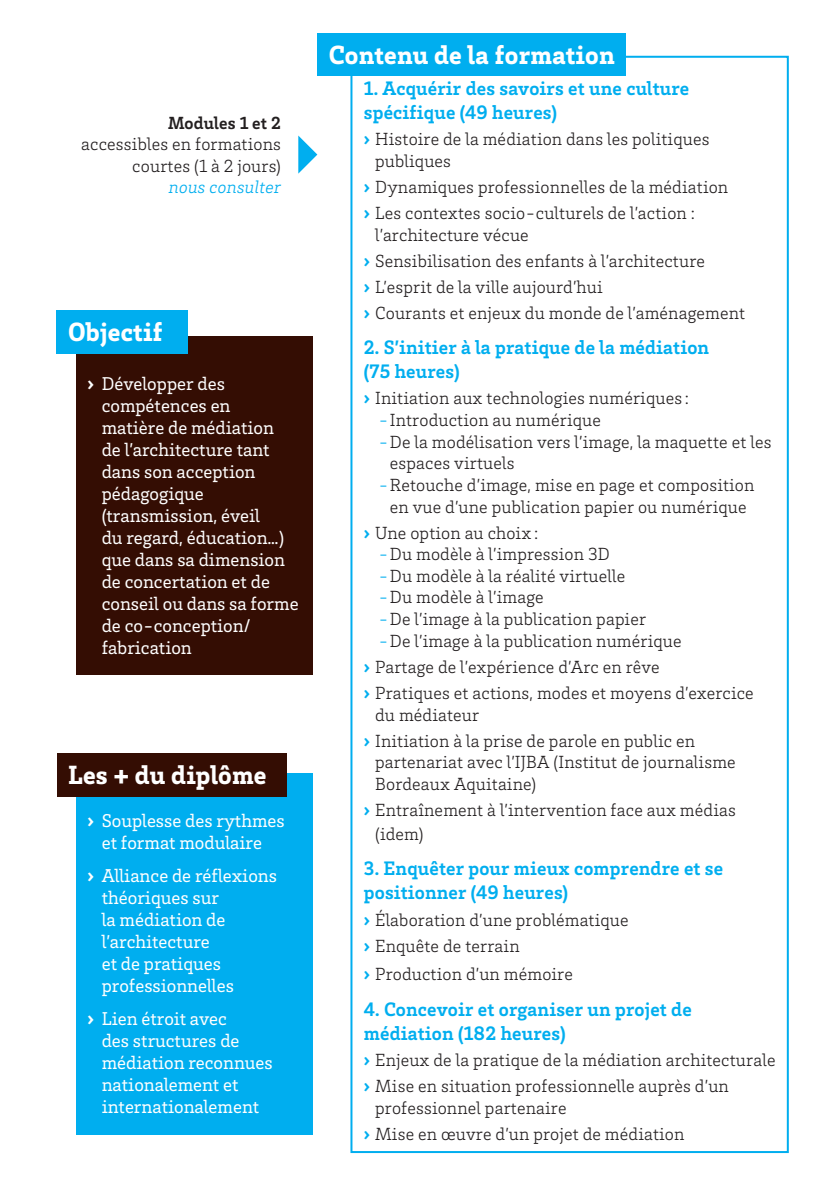
<style>
.page{position:relative;width:840px;height:1191px;background:#fff}
.page>*{position:absolute;margin:0;border:0;box-sizing:border-box;transform-origin:0 0}
._01_Titre_Blanc_13_5{font:900 27px "Brix Slab";letter-spacing:.01em;color:#fff}
._01_Titre_Bleu_13_5{font:900 27px "Brix Slab";letter-spacing:.01em;color:#fff}
._03_Sous_Titre_Bleu{font:700 20px/24px "Brix Slab";letter-spacing:.01em;color:#00aeef}
.t1{font:19px/22px "Brix Slab";color:#fff}
._01_Titre_Blanc_13_5-2{font:300 18px/21.6px "Brix Slab";letter-spacing:.01em;color:#231f20}
.s1{font-weight:700}
.s2{font-style:italic;color:#00aeef}
.s3{font-weight:900}
.s4{font-weight:900;color:#00aeef}
.s5{color:#00aeef}
</style>
<div class="page">
<div style="left:76px;top:336px;width:236px;height:339px;background:#340d03"></div>
<div style="left:317px;top:33px;width:308px;height:42px;background:#00aeef"></div>
<div style="left:76px;top:773px;width:236px;height:361px;background:#00aeef"></div>
<div style="left:57px;top:310px;width:131px;height:44px;background:#00aeef"></div>
<div style="left:57px;top:753px;width:229px;height:44px;background:#340d03"></div>
<svg style="left:298px;top:135px;width:19px;height:39px"></svg>
<p class="_01_Titre_Blanc_13_5-2" style="left:81px;top:111px;width:201px;text-align:right"><span class="s1">Modules 1 et 2 </span>accessibles en formations courtes (1 à 2 jours)<br><span class="s2">nous consulter</span></p>
<p class="_01_Titre_Blanc_13_5" style="left:68px;top:314px;width:96px">Objectif</p>
<p class="t1" style="left:102px;top:371px;width:198px;text-indent:-14px"><span class="s3">›</span> Développer des compétences en<br>matière de médiation<br>de l’architecture tant dans son acception pédagogique (transmission, éveil<br>du regard, éducation…) que dans sa dimension de concertation et de conseil ou dans sa forme de co-conception/ fabrication</p>
<p class="_01_Titre_Bleu_13_5" style="left:68px;top:757px;width:200px">Les + du diplôme</p>
<p class="t1" style="left:87px;top:808px;width:199px;text-align:center"><span class="s3">›</span> Souplesse des rythmes et format modulaire</p>
<p class="t1" style="left:102px;top:863px;width:177px;text-indent:-14px"><span class="s3">›</span> Alliance de réflexions théoriques sur<br>la médiation de l’architecture<br>et de pratiques professionnelles</p>
<p class="t1" style="left:102px;top:1007px;width:172px;text-indent:-14px"><span class="s3">›</span> Lien étroit avec<br>des structures de médiation reconnues nationalement et internationalement</p>
<p class="_01_Titre_Blanc_13_5" style="left:328px;top:37px;width:287px">Contenu de la formation</p>
<p class="_03_Sous_Titre_Bleu" style="left:363px;top:75px;width:327px">1. Acquérir des savoirs et une culture spécifique (49 heures)</p>
<p class="_01_Titre_Blanc_13_5-2" style="left:375px;top:127px;width:335px;text-indent:-11px"><span class="s4">›</span> Histoire de la médiation dans les politiques publiques</p>
<p class="_01_Titre_Blanc_13_5-2" style="left:363px;top:175px;width:365px"><span class="s4">›</span> Dynamiques professionnelles de la médiation</p>
<p class="_01_Titre_Blanc_13_5-2" style="left:375px;top:201px;width:321px;text-indent:-11px"><span class="s4">›</span> Les contextes socio-culturels de l’action : l’architecture vécue</p>
<p class="_01_Titre_Blanc_13_5-2" style="left:363px;top:249px;width:342px"><span class="s4">›</span> Sensibilisation des enfants à l’architecture</p>
<p class="_01_Titre_Blanc_13_5-2" style="left:363px;top:275px;width:240px"><span class="s4">›</span> L’esprit de la ville aujourd’hui</p>
<p class="_01_Titre_Blanc_13_5-2" style="left:363px;top:301px;width:383px"><span class="s4">›</span> Courants et enjeux du monde de l’aménagement</p>
<p class="_03_Sous_Titre_Bleu" style="left:363px;top:335px;width:346px">2. S’initier à la pratique de la médiation (75 heures)</p>
<p class="_01_Titre_Blanc_13_5-2" style="left:363px;top:387px;width:326px"><span class="s4">›</span> Initiation aux technologies numériques :</p>
<p class="_01_Titre_Blanc_13_5-2" style="left:378px;top:408px;width:224px"><span class="s5">-</span>Introduction au numérique</p>
<p class="_01_Titre_Blanc_13_5-2" style="left:389px;top:430px;width:383px;text-indent:-11px"><span class="s5">-</span>De la modélisation vers l’image, la maquette et les espaces virtuels</p>
<p class="_01_Titre_Blanc_13_5-2" style="left:378px;top:473px;width:377px;text-align:center"><span class="s5">-</span>Retouche d’image, mise en page et composition en vue d’une publication papier ou numérique</p>
<p class="_01_Titre_Blanc_13_5-2" style="left:363px;top:521px;width:176px"><span class="s4">›</span> Une option au choix :</p>
<p class="_01_Titre_Blanc_13_5-2" style="left:378px;top:543px;width:233px"><span class="s5">-</span>Du modèle à l’impression 3D</p>
<p class="_01_Titre_Blanc_13_5-2" style="left:378px;top:564px;width:248px"><span class="s5">-</span>Du modèle à la réalité virtuelle</p>
<p class="_01_Titre_Blanc_13_5-2" style="left:378px;top:586px;width:167px"><span class="s5">-</span>Du modèle à l’image</p>
<p class="_01_Titre_Blanc_13_5-2" style="left:378px;top:607px;width:269px"><span class="s5">-</span>De l’image à la publication papier</p>
<p class="_01_Titre_Blanc_13_5-2" style="left:378px;top:629px;width:304px"><span class="s5">-</span>De l’image à la publication numérique</p>
<p class="_01_Titre_Blanc_13_5-2" style="left:363px;top:655px;width:297px"><span class="s4">›</span> Partage de l’expérience d’Arc en rêve</p>
<p class="_01_Titre_Blanc_13_5-2" style="left:375px;top:681px;width:380px;text-indent:-11px"><span class="s4">›</span> Pratiques et actions, modes et moyens d’exercice du médiateur</p>
<p class="_01_Titre_Blanc_13_5-2" style="left:375px;top:729px;width:362px;text-indent:-11px"><span class="s4">›</span> Initiation à la prise de parole en public en partenariat avec l’IJBA (Institut de journalisme<br>Bordeaux Aquitaine)</p>
<p class="_01_Titre_Blanc_13_5-2" style="left:375px;top:797px;width:362px;line-height:24px;text-indent:-11px"><span class="s4">›</span> Entraînement à l’intervention face aux médias (idem)</p>
<p class="_03_Sous_Titre_Bleu" style="left:363px;top:855px;width:361px">3. Enquêter pour mieux comprendre et se positionner (49 heures)</p>
<p class="_01_Titre_Blanc_13_5-2" style="left:363px;top:908px;width:266px"><span class="s4">›</span> Élaboration d’une problématique</p>
<p class="_01_Titre_Blanc_13_5-2" style="left:363px;top:934px;width:157px"><span class="s4">›</span> Enquête de terrain</p>
<p class="_01_Titre_Blanc_13_5-2" style="left:363px;top:962px;width:210px"><span class="s4">›</span> Production d’un mémoire</p>
<p class="_03_Sous_Titre_Bleu" style="left:363px;top:996px;width:329px">4. Concevoir et organiser un projet de médiation (182 heures)</p>
<p class="_01_Titre_Blanc_13_5-2" style="left:363px;top:1048px;width:413px"><span class="s4">›</span> Enjeux de la pratique de la médiation architecturale</p>
<p class="_01_Titre_Blanc_13_5-2" style="left:375px;top:1074px;width:355px;text-indent:-11px"><span class="s4">›</span> Mise en situation professionnelle auprès d’un professionnel partenaire</p>
<p class="_01_Titre_Blanc_13_5-2" style="left:363px;top:1122px;width:322px"><span class="s4">›</span> Mise en œuvre d’un projet de médiation</p>
</div>
